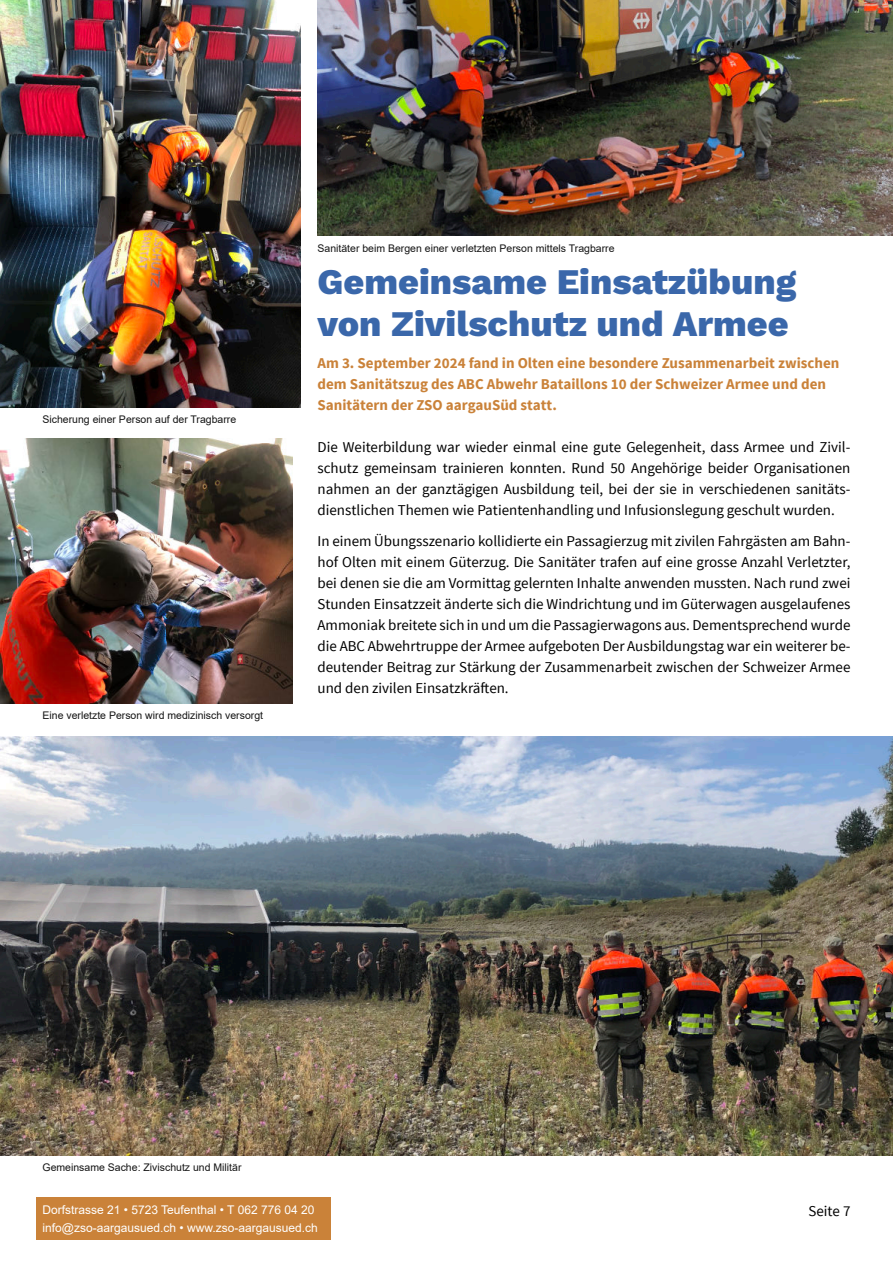
<style>
.page{position:relative;width:893px;height:1263px;background:#fff}
.page>*{position:absolute;margin:0;border:0;box-sizing:border-box;transform-origin:0 0}
.t1{font:800 36px "Work Sans";color:#3a67aa}
.t2{font:15px "Source Sans Pro";color:#000}
.t3{font:700 15px "Source Sans Pro";color:#ca8239}
.t4{font:12px "Arial";color:#fff}
.t5{font:10.5px "Arial";color:#141414}
</style>
<div class="page">
<img style="left:0;top:736px;width:893px;height:419px">
<div style="left:36px;top:1197px;width:295px;height:23px;background:#ca8239"></div>
<div style="left:36px;top:1217px;width:295px;height:23px;background:#ca8239"></div>
<img style="left:0;top:0;width:300px;height:407px">
<img style="left:0;top:438px;width:293px;height:265px">
<img style="left:317px;top:0;width:576px;height:236px">
<p class="t5" style="left:43px;top:416px;width:195px">Sicherung einer Person auf der Tragbarre</p>
<p class="t5" style="left:43px;top:711px;width:222px">Eine verletzte Person wird medizinisch versorgt</p>
<p class="t5" style="left:317px;top:244px;width:299px">Sanitäter beim Bergen einer verletzten Person mittels Tragbarre</p>
<p class="t1" style="left:317px;top:261px;width:480px">Gemeinsame Einsatzübung</p>
<p class="t1" style="left:317px;top:303px;width:473px">von Zivilschutz und Armee</p>
<p class="t3" style="left:317px;top:356px;width:523px">Am 3. September 2024 fand in Olten eine besondere Zusammenarbeit zwischen</p>
<p class="t3" style="left:317px;top:377px;width:510px">dem Sanitätszug des ABC Abwehr Bataillons 10 der Schweizer Armee und den</p>
<p class="t3" style="left:317px;top:398px;width:241px">Sanitätern der ZSO aargauSüd statt.</p>
<p class="t2" style="left:317px;top:440px;width:534px">Die Weiterbildung war wieder einmal eine gute Gelegenheit, dass Armee und Zivil-</p>
<p class="t2" style="left:317px;top:461px;width:534px">schutz gemeinsam trainieren konnten. Rund 50 Angehörige beider Organisationen</p>
<p class="t2" style="left:317px;top:482px;width:534px">nahmen an der ganztägigen Ausbildung teil, bei der sie in verschiedenen sanitäts-</p>
<p class="t2" style="left:317px;top:503px;width:519px">dienstlichen Themen wie Patientenhandling und Infusionslegung geschult wurden.</p>
<p class="t2" style="left:317px;top:535px;width:534px">In einem Übungsszenario kollidierte ein Passagierzug mit zivilen Fahrgästen am Bahn-</p>
<p class="t2" style="left:317px;top:556px;width:534px">hof Olten mit einem Güterzug. Die Sanitäter trafen auf eine grosse Anzahl Verletzter,</p>
<p class="t2" style="left:317px;top:577px;width:534px">bei denen sie die am Vormittag gelernten Inhalte anwenden mussten. Nach rund zwei</p>
<p class="t2" style="left:317px;top:598px;width:534px">Stunden Einsatzzeit änderte sich die Windrichtung und im Güterwagen ausgelaufenes</p>
<p class="t2" style="left:317px;top:619px;width:534px">Ammoniak breitete sich in und um die Passagierwagons aus. Dementsprechend wurde</p>
<p class="t2" style="left:317px;top:640px;width:534px">die ABC Abwehrtruppe der Armee aufgeboten Der Ausbildungstag war ein weiterer be-</p>
<p class="t2" style="left:317px;top:661px;width:534px">deutender Beitrag zur Stärkung der Zusammenarbeit zwischen der Schweizer Armee</p>
<p class="t2" style="left:317px;top:682px;width:193px">und den zivilen Einsatzkräften.</p>
<p class="t5" style="left:43px;top:1163px;width:201px">Gemeinsame Sache: Zivischutz und Militär</p>
<p class="t4" style="left:43px;top:1205px;width:273px">Dorfstrasse 21 • 5723 Teufenthal • T 062 776 04 20</p>
<p class="t4" style="left:43px;top:1223px;width:277px">info@zso-aargausued.ch • www.zso-aargausued.ch</p>
<p class="t2" style="left:808px;top:1205px;width:43px">Seite 7</p>
</div>
